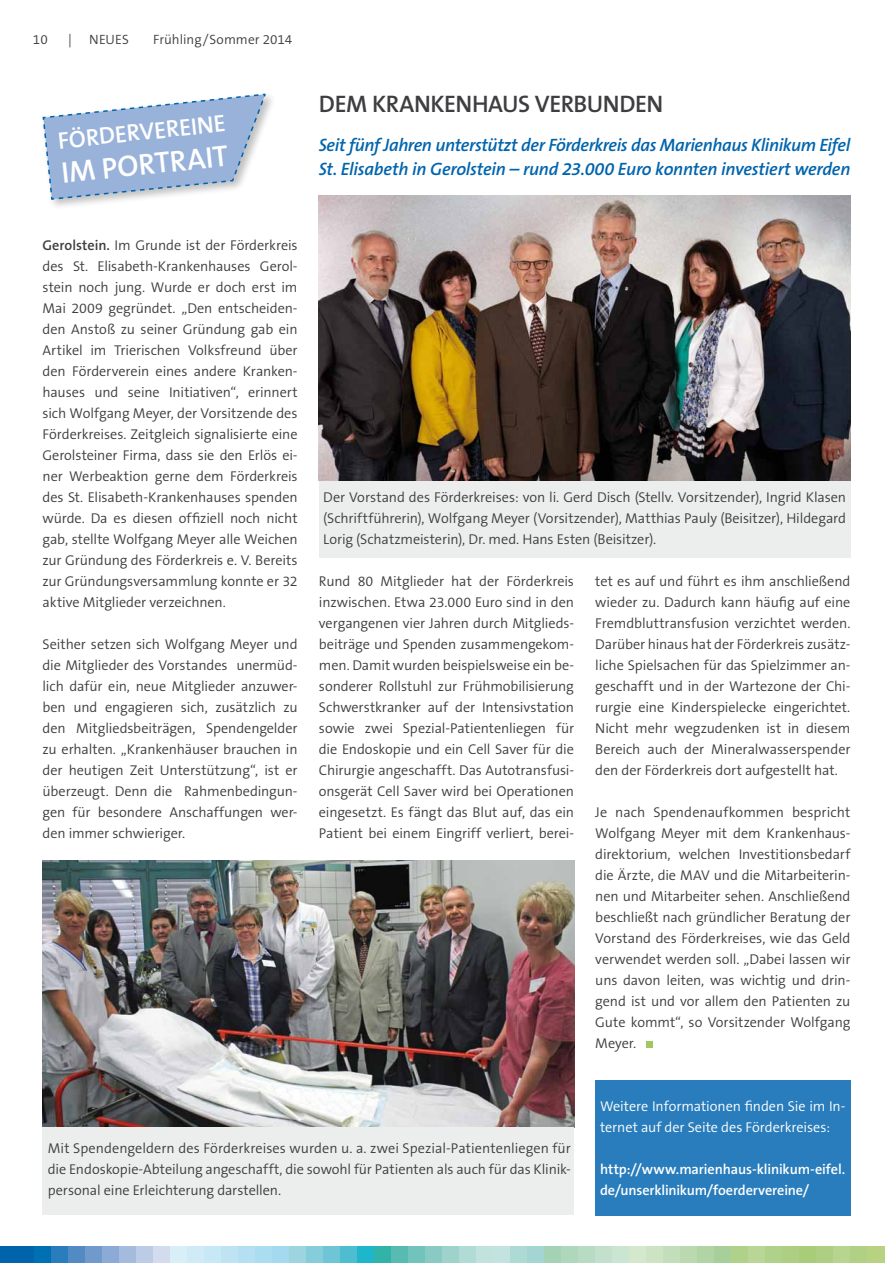
<style>
.page{position:relative;width:893px;height:1263px;background:#fff}
.page>*{position:absolute;margin:0;border:0;box-sizing:border-box;transform-origin:0 0}
.t1{font:600 30px "The Sans B6";color:#fff}
.t2{font:600 24px "The Sans B6";letter-spacing:-.015em;color:#3e3d40}
.t3{font:600 24px "The Sans B6";color:#fff}
.t4{font:italic 600 18px/24px "The Sans B6";letter-spacing:-.02em;color:#0064ad}
.t5{font:300 14.25px/21px "The Sans B4";letter-spacing:-.01em;color:#3e3d40;text-align:justify}
.t6{font:600 14.25px/21px "The Sans B6";letter-spacing:-.01em;color:#fff}
.t7{font:300 14.25px/21px "The Sans B4";letter-spacing:-.005em;color:#fff}
.t8{font:300 13.5px "The Sans B4";color:#3e3d40}
.s1{font-family:"The Sans B6";font-weight:600}
</style>
<div class="page">
<div style="left:17px;top:1246px;width:17px;height:17px;background:#0064ad"></div>
<div style="left:34px;top:1246px;width:17px;height:17px;background:#0070b5"></div>
<div style="left:51px;top:1246px;width:17px;height:17px;background:#297dbc"></div>
<div style="left:68px;top:1246px;width:17px;height:17px;background:#528bc4"></div>
<div style="left:85px;top:1246px;width:17px;height:17px;background:#709acc"></div>
<div style="left:102px;top:1246px;width:17px;height:17px;background:#8baad5"></div>
<div style="left:119px;top:1246px;width:17px;height:17px;background:#a5bbdd"></div>
<div style="left:136px;top:1246px;width:17px;height:17px;background:#bccbe6"></div>
<div style="left:153px;top:1246px;width:17px;height:17px;background:#d3dcee"></div>
<div style="left:170px;top:1246px;width:17px;height:17px;background:#d8eff8"></div>
<div style="left:187px;top:1246px;width:17px;height:17px;background:#d0ebf7"></div>
<div style="left:204px;top:1246px;width:17px;height:17px;background:#c7e8f6"></div>
<div style="left:221px;top:1246px;width:17px;height:17px;background:#bee4f4"></div>
<div style="left:238px;top:1246px;width:17px;height:17px;background:#b5e0f3"></div>
<div style="left:255px;top:1246px;width:17px;height:17px;background:#abddf1"></div>
<div style="left:272px;top:1246px;width:17px;height:17px;background:#a3daf0"></div>
<div style="left:289px;top:1246px;width:17px;height:17px;background:#9cd5e0"></div>
<div style="left:306px;top:1246px;width:17px;height:17px;background:#86cddb"></div>
<div style="left:323px;top:1246px;width:17px;height:17px;background:#6dc5d5"></div>
<div style="left:340px;top:1246px;width:17px;height:17px;background:#4fbdd0"></div>
<div style="left:357px;top:1246px;width:17px;height:17px;background:#1db6ca"></div>
<div style="left:374px;top:1246px;width:17px;height:17px;background:#32b3aa"></div>
<div style="left:391px;top:1246px;width:17px;height:17px;background:#57bbb2"></div>
<div style="left:408px;top:1246px;width:17px;height:17px;background:#72c3bb"></div>
<div style="left:425px;top:1246px;width:17px;height:17px;background:#89cbc4"></div>
<div style="left:442px;top:1246px;width:17px;height:17px;background:#9ed3cc"></div>
<div style="left:459px;top:1246px;width:17px;height:17px;background:#b1dbd5"></div>
<div style="left:476px;top:1246px;width:17px;height:17px;background:#c2e2dd"></div>
<div style="left:493px;top:1246px;width:17px;height:17px;background:#c2e3e0"></div>
<div style="left:510px;top:1246px;width:17px;height:17px;background:#aedad6"></div>
<div style="left:527px;top:1246px;width:17px;height:17px;background:#a3d6d2"></div>
<div style="left:544px;top:1246px;width:17px;height:17px;background:#a4d2b4"></div>
<div style="left:561px;top:1246px;width:17px;height:17px;background:#aed7bc"></div>
<div style="left:578px;top:1246px;width:17px;height:17px;background:#b8dbc4"></div>
<div style="left:595px;top:1246px;width:17px;height:17px;background:#c2e0cb"></div>
<div style="left:612px;top:1246px;width:17px;height:17px;background:#cbe5d3"></div>
<div style="left:629px;top:1246px;width:17px;height:17px;background:#d5e8ce"></div>
<div style="left:646px;top:1246px;width:17px;height:17px;background:#cde3c4"></div>
<div style="left:663px;top:1246px;width:17px;height:17px;background:#c3deba"></div>
<div style="left:680px;top:1246px;width:17px;height:17px;background:#bad9af"></div>
<div style="left:697px;top:1246px;width:17px;height:17px;background:#b0d4a4"></div>
<div style="left:714px;top:1246px;width:17px;height:17px;background:#a6cf9a"></div>
<div style="left:731px;top:1246px;width:17px;height:17px;background:#b0d189"></div>
<div style="left:748px;top:1246px;width:17px;height:17px;background:#bad697"></div>
<div style="left:765px;top:1246px;width:17px;height:17px;background:#b0d189"></div>
<div style="left:782px;top:1246px;width:17px;height:17px;background:#aecf81"></div>
<div style="left:799px;top:1246px;width:17px;height:17px;background:#a9cc79"></div>
<div style="left:816px;top:1246px;width:17px;height:17px;background:#aecf81"></div>
<div style="left:833px;top:1246px;width:17px;height:17px;background:#b8d590"></div>
<div style="left:850px;top:1246px;width:17px;height:17px;background:#b0d084"></div>
<div style="left:867px;top:1246px;width:17px;height:17px;background:#b7d382"></div>
<div style="left:0;top:1246px;width:17px;height:17px;background:#0064ad"></div>
<div style="left:319px;top:480px;width:531px;height:78px;background:#eceded"></div>
<div style="left:595px;top:1080px;width:255px;height:135px;background:#297dbc"></div>
<svg style="left:647px;top:1041px;width:6px;height:6px"></svg>
<img style="left:43px;top:860px;width:531px;height:267px">
<div style="left:40px;top:92px;width:237px;height:119px;background:#000;opacity:.25"></div>
<svg style="left:42px;top:92px;width:225px;height:109px"></svg>
<div style="left:43px;top:1127px;width:531px;height:88px;background:#eceded"></div>
<img style="left:319px;top:196px;width:531px;height:284px">
<p class="t8" style="left:33px;top:32px;width:16px">10</p>
<p class="t8" style="left:68px;top:32px;width:5px">|</p>
<p class="t8" style="left:89px;top:32px;width:41px">NEUES</p>
<p class="t8" style="left:153px;top:32px;width:141px">Frühling / Sommer 2014</p>
<h2 class="t3" style="left:57px;top:128px;width:170px;rotate:-6deg">För der ver eine</h2>
<h1 class="t1" style="left:60px;top:157px;width:165px;rotate:-6deg">im Portrait</h1>
<h2 class="t2" style="left:319px;top:91px;width:342px">Dem Kranken haus verbun den</h2>
<p class="t4" style="left:319px;top:133px;width:533px">Seit fünf Jahren unterstützt der Förderkreis das Marienhaus Klinikum Eifel<br>St. Elisabeth in Gerolstein – rund 23.000 Euro konnten investiert werden</p>
<p class="t5" style="left:43px;top:235px;width:257px"><span class="s1">Gerolstein.</span> Im Grunde ist der Förderkreis des St. Elisabeth-Krankenhauses Gerol&shy;stein noch jung. Wurde er doch erst im Mai 2009 gegründet. „Den entscheiden&shy;den Anstoß zu seiner Gründung gab ein Artikel im Trierischen Volksfreund über den Förderverein eines andere Kranken&shy;hauses und seine Initiativen“, erinnert sich Wolfgang Meyer, der Vorsitzende des Förderkreises. Zeitgleich signalisierte eine Gerolsteiner Firma, dass sie den Erlös ei&shy;ner Werbeaktion gerne dem Förderkreis des St. Elisabeth-Krankenhauses spenden würde. Da es diesen offiziell noch nicht gab, stellte Wolfgang Meyer alle Weichen zur Gründung des Förderkreis e. V. Bereits zur Gründungsversammlung konnte er 32 aktive Mitglieder verzeichnen.</p>
<p class="t5" style="left:43px;top:634px;width:257px">Seither setzen sich Wolfgang Meyer und die Mitglieder des Vorstandes unermüd&shy;lich dafür ein, neue Mitglieder anzuwer&shy;ben und engagieren sich, zusätzlich zu den Mitgliedsbeiträgen, Spendengelder zu erhalten. „Krankenhäuser brauchen in der heutigen Zeit Unterstützung“, ist er überzeugt. Denn die Rahmenbedingun&shy;gen für besondere Anschaffungen wer&shy;den immer schwieriger.</p>
<p class="t5" style="left:323px;top:487px;width:524px">Der Vorstand des Förderkreises: von li. Gerd Disch (Stellv. Vorsitzender), Ingrid Klasen (Schriftführerin), Wolfgang Meyer (Vorsitzender), Matthias Pauly (Beisitzer), Hildegard Lorig (Schatzmeisterin), Dr. med. Hans Esten (Beisitzer).</p>
<p class="t5" style="left:319px;top:571px;width:257px">Rund 80 Mitglieder hat der Förderkreis inzwischen. Etwa 23.000 Euro sind in den vergangenen vier Jahren durch Mitglieds&shy;beiträge und Spenden zusammengekom&shy;men. Damit wurden beispielsweise ein be&shy;sonderer Rollstuhl zur Frühmobilisierung Schwerstkranker auf der Intensivstation sowie zwei Spezial-Patientenliegen für die Endoskopie und ein Cell Saver für die Chirurgie angeschafft. Das Autotransfusi&shy;onsgerät Cell Saver wird bei Operationen eingesetzt. Es fängt das Blut auf, das ein Patient bei einem Eingriff verliert, berei-</p>
<p class="t5" style="left:595px;top:571px;width:257px">tet es auf und führt es ihm anschließend wieder zu. Dadurch kann häufig auf eine Fremdbluttransfusion verzichtet werden.<br>Darüber hinaus hat der Förderkreis zusätz&shy;liche Spielsachen für das Spielzimmer an&shy;geschafft und in der Wartezone der Chi&shy;rurgie eine Kinderspielecke eingerichtet.<br>Nicht mehr wegzudenken ist in diesem Bereich auch der Mineralwasserspender den der Förderkreis dort aufgestellt hat.</p>
<p class="t5" style="left:595px;top:802px;width:257px">Je nach Spendenaufkommen bespricht Wolfgang Meyer mit dem Krankenhaus&shy;direktorium, welchen Investitionsbedarf die Ärzte, die MAV und die Mitarbeiterin&shy;nen und Mitarbeiter sehen. Anschließend beschließt nach gründlicher Beratung der Vorstand des Förderkreises, wie das Geld verwendet werden soll. „Dabei lassen wir uns davon leiten, was wichtig und drin&shy;gend ist und vor allem den Patienten zu Gute kommt“, so Vorsitzender Wolfgang Meyer.</p>
<p class="t5" style="left:48px;top:1138px;width:524px">Mit Spendengeldern des Förderkreises wurden u. a. zwei Spezial-Patientenliegen für die Endoskopie-Abteilung angeschafft, die sowohl für Patienten als auch für das Klinik&shy;personal eine Erleichterung darstellen.</p>
<p class="t7" style="left:600px;top:1096px;width:247px">Weitere Informationen finden Sie im In&shy;ternet auf der Seite des Förderkreises:</p>
<p class="t6" style="left:600px;top:1159px;width:247px">http://www.marienhaus-klinikum-eifel. de/unserklinikum/foerdervereine/</p>
</div>
